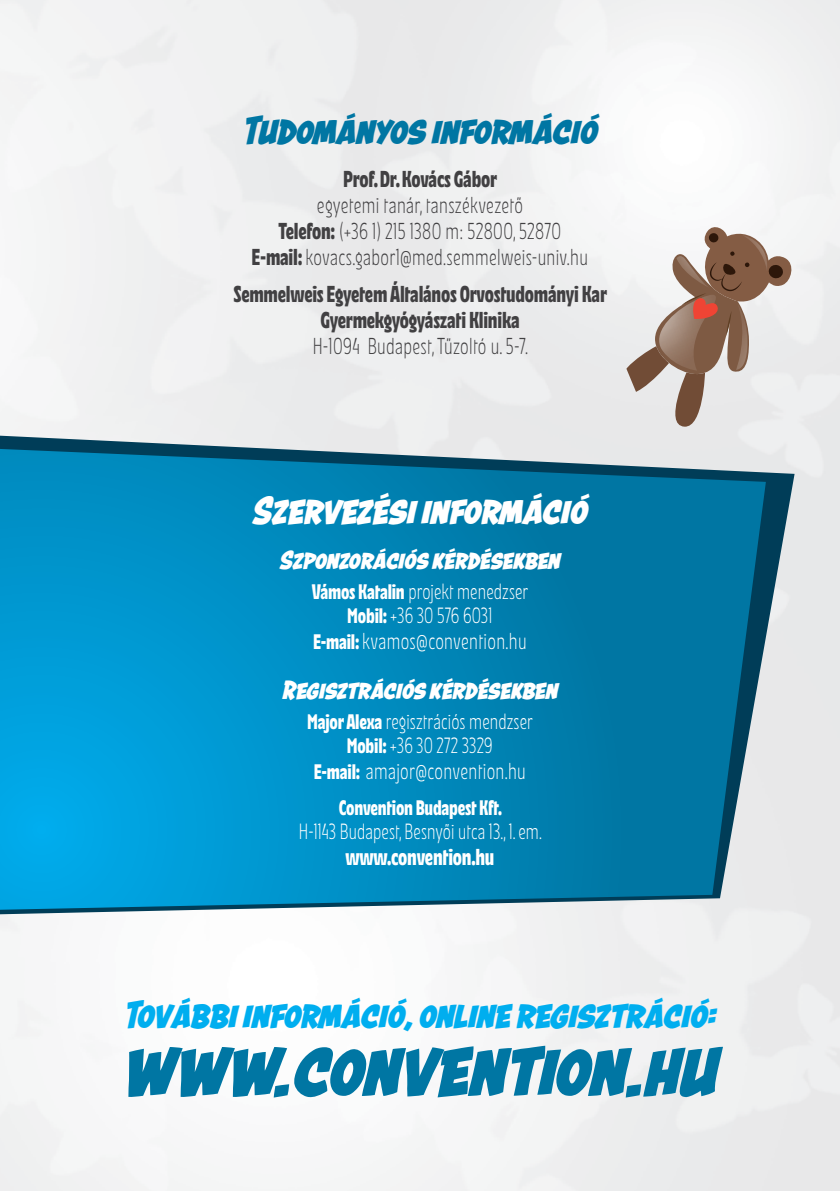
<style>
.page{position:relative;width:840px;height:1191px;background:#fff}
.page>*{position:absolute;margin:0;border:0;box-sizing:border-box;transform-origin:0 0}
.t1{font:italic 700 84px "Astounder Squared BB";letter-spacing:-.025em;color:#0076a3}
.t2{font:italic 700 42px "Astounder Squared BB";letter-spacing:-.025em;color:#fff}
.t3{font:italic 700 42px "Astounder Squared BB";letter-spacing:-.025em;color:#0076a3}
.t4{font:italic 700 41px "Astounder Squared BB";letter-spacing:-.025em;color:#00aeef}
.t5{font:italic 700 28px "Astounder Squared BB";letter-spacing:-.025em;color:#fff}
.t6{font:300 23px/26px "New Herman";letter-spacing:-.015em;color:#414042;text-align:center}
.t7{font:800 23px/26px "New Herman";letter-spacing:-.01em;color:#414042;text-align:center}
.t8{font:300 23px "New Herman";letter-spacing:-.015em;color:#fff}
.t9{font:800 23px "New Herman";letter-spacing:-.01em;color:#fff}
.t10{font:300 22px/24px "New Herman";letter-spacing:-.025em;color:#fff;text-align:center}
.t11{font:800 21px "New Herman";letter-spacing:-.01em;color:#fff}
.s1{font-weight:800}
.s2{font-weight:800;font-size:21px}
</style>
<div class="page">
<div style="left:531px;top:1113px;width:161px;height:25px;background:#ededee"></div>
<div style="left:169px;top:61px;width:264px;height:143px;background:#eeeff0"></div>
<svg style="left:608px;top:222px;width:187px;height:206px"></svg>
<svg style="left:0;top:436px;width:794px;height:478px;background:#c0cbd1"></svg>
<svg style="left:0;top:449px;width:765px;height:460px;background:#098abb"></svg>
<h2 class="t3" style="left:242px;top:105px;width:357px">Tudományos információ</h2>
<p class="t7" style="left:343px;top:166px;width:155px">Prof. Dr. Kovács Gábor</p>
<p class="t6" style="left:251px;top:193px;width:338px">egyetemi tanár, tanszékvezető<br><span class="s1">Telefon:</span> (+36 1) 215 1380 m: 52800, 52870<br><span class="s1">E-mail:</span> kovacs.gabor1@med.semmelweis-univ.hu</p>
<p class="t7" style="left:233px;top:281px;width:375px">Semmelweis Egyetem Általános Orvostudományi Kar<br>Gyermekgyógyászati Klinika</p>
<p class="t6" style="left:312px;top:334px;width:218px">H-1094 Budapest, Tűzoltó u. 5-7.</p>
<h2 class="t2" style="left:252px;top:485px;width:337px">Szervezési információ</h2>
<p class="t5" style="left:279px;top:543px;width:282px">Szponzorációs kérdésekben</p>
<p class="t10" style="left:311px;top:579px;width:218px"><span class="s2">Vámos Katalin</span> projekt menedzser<br><span class="s2">Mobil:</span> +36 30 576 6031</p>
<p class="t8" style="left:313px;top:628px;width:215px"><span class="s2">E-mail:</span> kvamos@convention.hu</p>
<p class="t5" style="left:282px;top:673px;width:277px">Regisztrációs kérdésekben</p>
<p class="t10" style="left:307px;top:710px;width:227px"><span class="s2">Major Alexa</span> regisztrációs mendzser<br><span class="s2">Mobil:</span> +36 30 272 3329</p>
<p class="t8" style="left:313px;top:758px;width:214px"><span class="s2">E-mail:</span> amajor@convention.hu</p>
<p class="t11" style="left:338px;top:795px;width:165px">Convention Budapest Kft.</p>
<p class="t10" style="left:298px;top:819px;width:245px">H-1143 Budapest, Besnyői utca 13., 1. em.</p>
<p class="t9" style="left:345px;top:843px;width:150px">www.convention.hu</p>
<h3 class="t4" style="left:123px;top:990px;width:594px">További információ, online regisztráció:</h3>
<h1 class="t1" style="left:122px;top:1018px;width:597px">www.convention.hu</h1>
</div>
